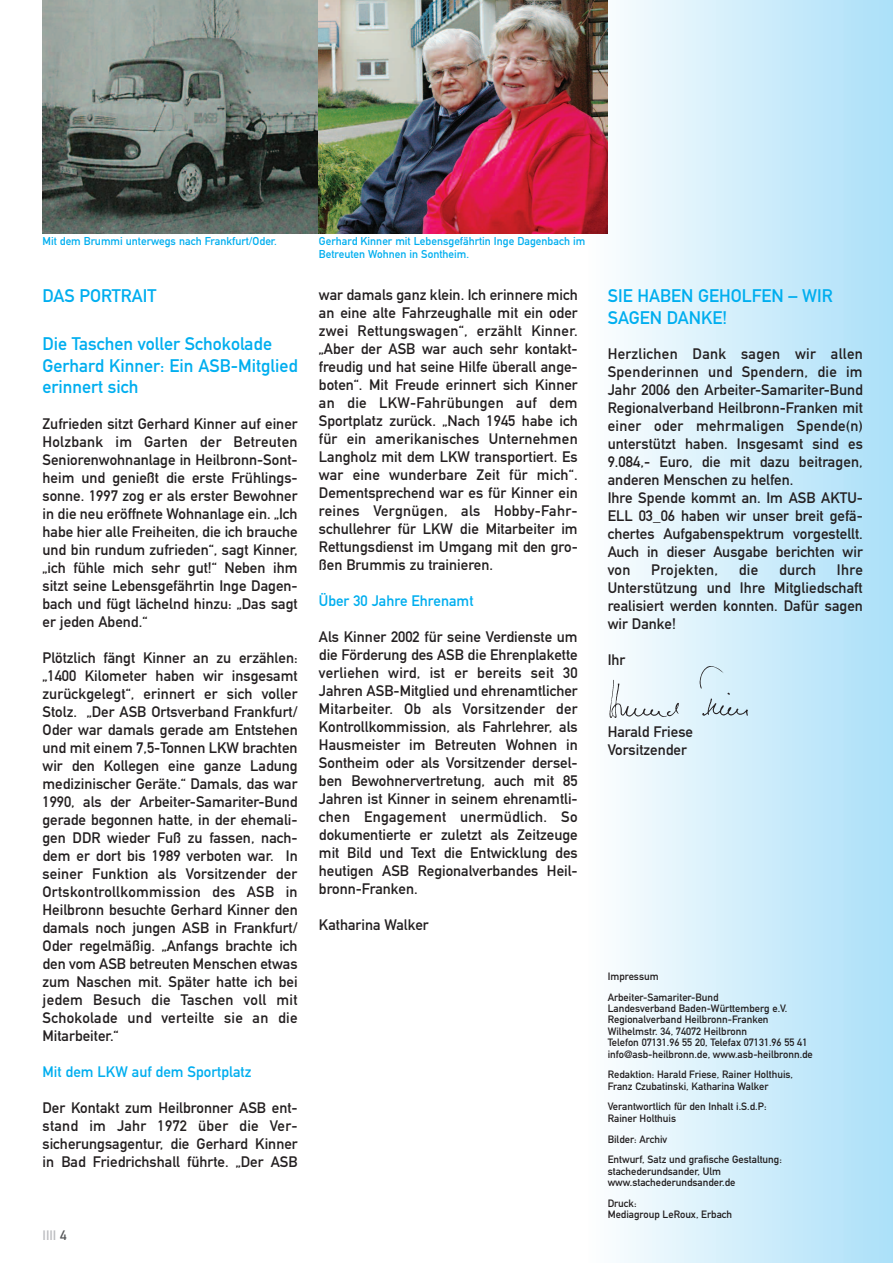
<style>
.page{position:relative;width:893px;height:1263px;background:#fff}
.page>*{position:absolute;margin:0;border:0;box-sizing:border-box;transform-origin:0 0}
.t1{font:18px/21.6px "DIN Mittelschrift";color:#00aeef}
.t2{font:15px/18px "DIN Mittelschrift";color:#231f20;text-align:justify}
.t3{font:15px "DIN Mittelschrift";color:#00aeef}
.t4{font:15px "DIN Mittelschrift";letter-spacing:.02em;color:#231f20}
.t5{font:13.5px "DIN Mittelschrift";color:#bcbdc0}
.t6{font:11.25px/13.5px "DIN Mittelschrift";color:#00aeef}
.t7{font:10.5px/11.4px "DIN Mittelschrift";color:#231f20}
.s1{color:#57585a}
</style>
<div class="page">
<div style="left:882px;top:0;width:11px;height:1263px;background:#ace1f9"></div>
<div style="left:870px;top:0;width:13px;height:1263px;background:#b0e2f9"></div>
<div style="left:858px;top:0;width:13px;height:1263px;background:#b2e2f9"></div>
<div style="left:846px;top:0;width:13px;height:1263px;background:#b5e3f9"></div>
<div style="left:834px;top:0;width:13px;height:1263px;background:#bae5fa"></div>
<div style="left:822px;top:0;width:13px;height:1263px;background:#bce6fa"></div>
<div style="left:810px;top:0;width:13px;height:1263px;background:#bfe7fa"></div>
<div style="left:798px;top:0;width:13px;height:1263px;background:#c2e8fa"></div>
<div style="left:786px;top:0;width:13px;height:1263px;background:#c5e9fa"></div>
<div style="left:774px;top:0;width:13px;height:1263px;background:#c8ebfa"></div>
<div style="left:762px;top:0;width:13px;height:1263px;background:#ccecfb"></div>
<div style="left:750px;top:0;width:13px;height:1263px;background:#cfedfb"></div>
<div style="left:738px;top:0;width:13px;height:1263px;background:#d2eefb"></div>
<div style="left:726px;top:0;width:13px;height:1263px;background:#d5effb"></div>
<div style="left:714px;top:0;width:13px;height:1263px;background:#d8f1fb"></div>
<div style="left:702px;top:0;width:13px;height:1263px;background:#dcf2fc"></div>
<div style="left:690px;top:0;width:14px;height:1263px;background:#dff3fc"></div>
<div style="left:678px;top:0;width:14px;height:1263px;background:#e2f4fc"></div>
<div style="left:667px;top:0;width:13px;height:1263px;background:#e6f6fc"></div>
<div style="left:655px;top:0;width:13px;height:1263px;background:#e9f7fd"></div>
<div style="left:643px;top:0;width:13px;height:1263px;background:#edf8fd"></div>
<div style="left:631px;top:0;width:13px;height:1263px;background:#f0f9fd"></div>
<div style="left:619px;top:0;width:13px;height:1263px;background:#f3fafe"></div>
<div style="left:607px;top:0;width:13px;height:1263px;background:#f7fcfe"></div>
<div style="left:595px;top:0;width:13px;height:1263px;background:#fafdfe"></div>
<img style="left:43px;top:0;width:276px;height:234px">
<img style="left:319px;top:0;width:289px;height:234px">
<img style="left:609px;top:666px;width:139px;height:52px">
<p class="t6" style="left:43px;top:235px;width:236px">Mit dem Brummi unterwegs nach Frankfurt/Oder.</p>
<p class="t6" style="left:319px;top:235px;width:268px">Gerhard Kinner mit Lebensgefährtin Inge Dagenbach im<br>Betreuten Wohnen in Sontheim.</p>
<p class="t2" style="left:319px;top:287px;width:260px">war damals ganz klein. Ich erinnere mich an eine alte Fahrzeughalle mit ein oder zwei Rettungswagen“, erzählt Kinner. „Aber der ASB war auch sehr kontakt&shy;freudig und hat seine Hilfe überall ange&shy;boten“. Mit Freude erinnert sich Kinner an die LKW-Fahrübungen auf dem Sportplatz zurück. „Nach 1945 habe ich für ein amerikanisches Unternehmen Langholz mit dem LKW transportiert. Es war eine wunderbare Zeit für mich“.<br>Dementsprechend war es für Kinner ein reines Vergnügen, als Hobby-Fahr&shy;schullehrer für LKW die Mitarbeiter im Rettungsdienst im Umgang mit den gro&shy;ßen Brummis zu trainieren.</p>
<p class="t3" style="left:319px;top:595px;width:156px">Über 30 Jahre Ehrenamt</p>
<p class="t2" style="left:319px;top:629px;width:260px">Als Kinner 2002 für seine Verdienste um die Förderung des ASB die Ehrenplakette verliehen wird, ist er bereits seit 30<br>Jahren ASB-Mitglied und ehrenamtlicher Mitarbeiter. Ob als Vorsitzender der Kontrollkommission, als Fahrlehrer, als Hausmeister im Betreuten Wohnen in Sontheim oder als Vorsitzender dersel&shy;ben Bewohnervertretung, auch mit 85<br>Jahren ist Kinner in seinem ehrenamtli&shy;chen Engagement unermüdlich. So dokumentierte er zuletzt als Zeitzeuge mit Bild und Text die Entwicklung des heutigen ASB Regionalverbandes Heil&shy;bronn-Franken.</p>
<p class="t2" style="left:319px;top:917px;width:111px">Katharina Walker</p>
<p class="t1" style="left:43px;top:287px;width:115px">DAS PORTRAIT</p>
<p class="t1" style="left:43px;top:335px;width:257px">Die Taschen voller Schokolade<br>Gerhard Kinner: Ein ASB-Mitglied erinnert sich</p>
<p class="t2" style="left:43px;top:416px;width:257px">Zufrieden sitzt Gerhard Kinner auf einer Holzbank im Garten der Betreuten Seniorenwohnanlage in Heilbronn-Sont&shy;heim und genießt die erste Frühlings&shy;sonne. 1997 zog er als erster Bewohner in die neu eröffnete Wohnanlage ein. „Ich habe hier alle Freiheiten, die ich brauche und bin rundum zufrieden“, sagt Kinner, „ich fühle mich sehr gut!“ Neben ihm sitzt seine Lebensgefährtin Inge Dagen&shy;bach und fügt lächelnd hinzu: „Das sagt er jeden Abend.“</p>
<p class="t2" style="left:43px;top:650px;width:257px">Plötzlich fängt Kinner an zu erzählen: „1400 Kilometer haben wir insgesamt zurückgelegt“, erinnert er sich voller Stolz. „Der ASB Ortsverband Frankfurt/ Oder war damals gerade am Entstehen und mit einem 7,5-Tonnen LKW brachten wir den Kollegen eine ganze Ladung medizinischer Geräte.“ Damals, das war 1990, als der Arbeiter-Samariter-Bund gerade begonnen hatte, in der ehemali&shy;gen DDR wieder Fuß zu fassen, nach&shy;dem er dort bis 1989 verboten war. In seiner Funktion als Vorsitzender der Ortskontrollkommission des ASB in Heilbronn besuchte Gerhard Kinner den damals noch jungen ASB in Frankfurt/ Oder regelmäßig. „Anfangs brachte ich den vom ASB betreuten Menschen etwas zum Naschen mit. Später hatte ich bei jedem Besuch die Taschen voll mit Schokolade und verteilte sie an die Mitarbeiter.“</p>
<p class="t3" style="left:43px;top:1066px;width:210px">Mit dem LKW auf dem Sportplatz</p>
<p class="t2" style="left:43px;top:1100px;width:257px">Der Kontakt zum Heilbronner ASB ent&shy;stand im Jahr 1972 über die Ver&shy;sicherungsagentur, die Gerhard Kinner in Bad Friedrichshall führte. „Der ASB</p>
<p class="t5" style="left:43px;top:1230px;width:25px">IIII <span class="s1">4</span></p>
<p class="t1" style="left:608px;top:287px;width:227px">SIE HABEN GEHOLFEN – WIR<br>SAGEN DANKE!</p>
<p class="t2" style="left:608px;top:346px;width:257px;text-align:left">Herzlichen Dank sagen wir allen Spenderinnen und Spendern, die im Jahr 2006 den Arbeiter-Samariter-Bund Regionalverband Heilbronn-Franken mit einer oder mehrmaligen Spende(n) unterstützt haben. Insgesamt sind es 9.084,- Euro, die mit dazu beitragen, anderen Menschen zu helfen.<br>Ihre Spende kommt an. Im ASB AKTU-ELL 03_06 haben wir unser breit gefä&shy;chertes Aufgabenspektrum vorgestellt.<br>Auch in dieser Ausgabe berichten wir von</p>
<p class="t2" style="left:608px;top:562px;width:257px;text-indent:229px">Ihre Unterstützung und Ihre Mitgliedschaft realisiert werden konnten. Dafür sagen wir Danke!</p>
<p class="t2" style="left:608px;top:652px;width:19px">Ihr</p>
<p class="t4" style="left:651px;top:565px;width:69px">Projekten,</p>
<p class="t2" style="left:739px;top:562px;width:21px">die</p>
<p class="t2" style="left:779px;top:562px;width:39px">durch</p>
<p class="t2" style="left:608px;top:724px;width:87px">Harald Friese<br>Vorsitzender</p>
<p class="t7" style="left:608px;top:967px;width:112px;line-height:20.7px">Impressum<br>Arbeiter-Samariter-Bund</p>
<p class="t7" style="left:608px;top:1004px;width:207px">Landesverband Baden-Württemberg e.V.<br>Regionalverband Heilbronn-Franken Wilhelmstr. 34, 74072 Heilbronn<br>Telefon 07131.96 55 20, Telefax 07131.96 55 41 info@asb-heilbronn.de, www.asb-heilbronn.de</p>
<p class="t7" style="left:608px;top:1070px;width:187px">Redaktion: Harald Friese, Rainer Holthuis,<br>Franz Czubatinski, Katharina Walker</p>
<p class="t7" style="left:608px;top:1102px;width:160px">Verantwortlich für den Inhalt i.S.d.P:<br>Rainer Holthuis</p>
<p class="t7" style="left:608px;top:1129px;width:176px;line-height:20.7px">Bilder: Archiv<br>Entwurf, Satz und grafische Gestaltung:</p>
<p class="t7" style="left:608px;top:1166px;width:129px">stachederundsander, Ulm www.stachederundsander.de</p>
<p class="t7" style="left:608px;top:1198px;width:126px">Druck:<br>Mediagroup LeRoux, Erbach</p>
</div>
